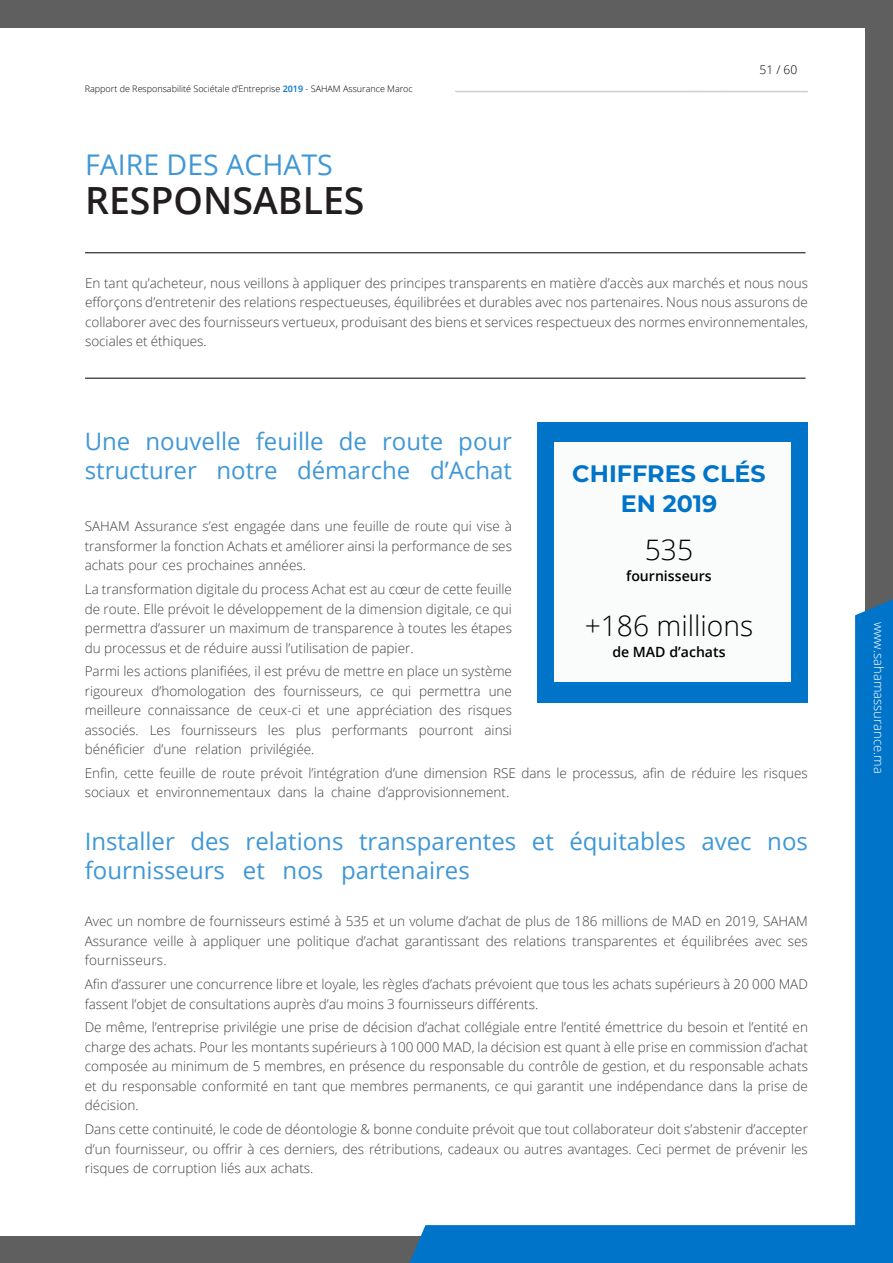
<style>
.page{position:relative;width:893px;height:1263px;background:#5f5f60}
.page>*{position:absolute;margin:0;border:0;box-sizing:border-box;transform-origin:0 0}
.t1{font:600 37.5px "Open Sans";color:#221e1f}
.t2{font:28.5px "Open Sans";color:#3f97d6}
.t3{font:300 28.2px "Open Sans";color:#000}
.t4{font:24px/28.8px "Open Sans";color:#3f97d6}
.t5{font:700 23.85px/29.4px "Montserrat";color:#0074c8;text-align:center}
.t6{font:600 14.1px "Open Sans";color:#000}
.t7{font:300 13.5px/19.5px "Open Sans";color:#404042;text-align:justify}
.t8{font:300 13.05px "Open Sans";color:#fff}
.t9{font:300 12px "Open Sans";color:#000}
.t10{font:300 9px "Open Sans";color:#000}
.s1{font-weight:600;color:#0074c8}
</style>
<div class="page">
<div style="left:0;top:28px;width:865px;height:1207px;background:#fff"></div>
<svg style="left:404px;top:599px;width:489px;height:664px"></svg>
<svg style="left:455px;top:90px;width:353px;height:3px"></svg>
<hr style="left:85px;top:378px;width:721px;height:1px;background:#000">
<hr style="left:85px;top:252px;width:721px;height:1px;background:#000">
<div style="left:537px;top:422px;width:271px;height:280px;background:#0074c8"></div>
<div style="left:554px;top:443px;width:237px;height:239px;background:#fafbfb"></div>
<p class="t10" style="left:85px;top:82px;width:330px">Rapport de Responsabilité Sociétale d’Entreprise <span class="s1">2019</span> - SAHAM Assurance Maroc</p>
<h2 class="t2" style="left:85px;top:145px;width:249px">FAIRE DES ACHATS</h2>
<h1 class="t1" style="left:85px;top:174px;width:281px">RESPONSABLES</h1>
<p class="t9" style="left:759px;top:61px;width:39px">51 / 60</p>
<p class="t7" style="left:85px;top:273px;width:724px">En tant qu’acheteur, nous veillons à appliquer des principes transparents en matière d’accès aux marchés et nous nous efforçons d’entretenir des relations respectueuses, équilibrées et durables avec nos partenaires. Nous nous assurons de collaborer avec des fournisseurs vertueux, produisant des biens et services respectueux des normes environnementales, sociales et éthiques.</p>
<h3 class="t4" style="left:85px;top:426px;width:429px">Une nouvelle feuille de route pour structurer notre démarche d’Achat</h3>
<h3 class="t5" style="left:572px;top:458px;width:195px">CHIFFRES CLÉS<br>EN 2019</h3>
<p class="t7" style="left:85px;top:516px;width:429px">SAHAM Assurance s’est engagée dans une feuille de route qui vise à transformer la fonction Achats et améliorer ainsi la performance de ses achats pour ces prochaines années.</p>
<p class="t7" style="left:85px;top:579px;width:429px">La transformation digitale du process Achat est au cœur de cette feuille de route. Elle prévoit le développement de la dimension digitale, ce qui permettra d’assurer un maximum de transparence à toutes les étapes du processus et de réduire aussi l’utilisation de papier.</p>
<p class="t7" style="left:85px;top:661px;width:429px">Parmi les actions planifiées, il est prévu de mettre en place un système rigoureux d’homologation des fournisseurs, ce qui permettra une meilleure connaissance de ceux-ci et une appréciation des risques associés. Les fournisseurs les plus performants pourront ainsi bénéficier d’une relation privilégiée.</p>
<p class="t7" style="left:85px;top:763px;width:725px">Enfin, cette feuille de route prévoit l’intégration d’une dimension RSE dans le processus, afin de réduire les risques sociaux et environnementaux dans la chaine d’approvisionnement.</p>
<h3 class="t4" style="left:85px;top:826px;width:725px">Installer des relations transparentes et équitables avec nos fournisseurs et nos partenaires</h3>
<p class="t7" style="left:85px;top:911px;width:725px">Avec un nombre de fournisseurs estimé à 535 et un volume d’achat de plus de 186 millions de MAD en 2019, SAHAM Assurance veille à appliquer une politique d’achat garantissant des relations transparentes et équilibrées avec ses fournisseurs.</p>
<p class="t7" style="left:85px;top:974px;width:725px">Afin d’assurer une concurrence libre et loyale, les règles d’achats prévoient que tous les achats supérieurs à 20 000 MAD fassent l’objet de consultations auprès d’au moins 3 fournisseurs différents.</p>
<p class="t7" style="left:85px;top:1017px;width:725px">De même, l’entreprise privilégie une prise de décision d’achat collégiale entre l’entité émettrice du besoin et l’entité en charge des achats. Pour les montants supérieurs à 100 000 MAD, la décision est quant à elle prise en commission d’achat composée au minimum de 5 membres, en présence du responsable du contrôle de gestion, et du responsable achats et du responsable conformité en tant que membres permanents, ce qui garantit une indépendance dans la prise de décision.</p>
<p class="t7" style="left:85px;top:1119px;width:725px">Dans cette continuité, le code de déontologie &amp; bonne conduite prévoit que tout collaborateur doit s’abstenir d’accepter d’un fournisseur, ou offrir à ces derniers, des rétributions, cadeaux ou autres avantages. Ceci permet de prévenir les risques de corruption liés aux achats.</p>
<h3 class="t3" style="left:645px;top:530px;width:50px">535</h3>
<p class="t6" style="left:626px;top:566px;width:87px">fournisseurs</p>
<h3 class="t3" style="left:585px;top:606px;width:170px">+186 millions</h3>
<p class="t6" style="left:612px;top:642px;width:115px">de MAD d’achats</p>
<p class="t8" style="left:888px;top:621px;width:153px;rotate:90deg">www.sahamassurance.ma</p>
</div>
